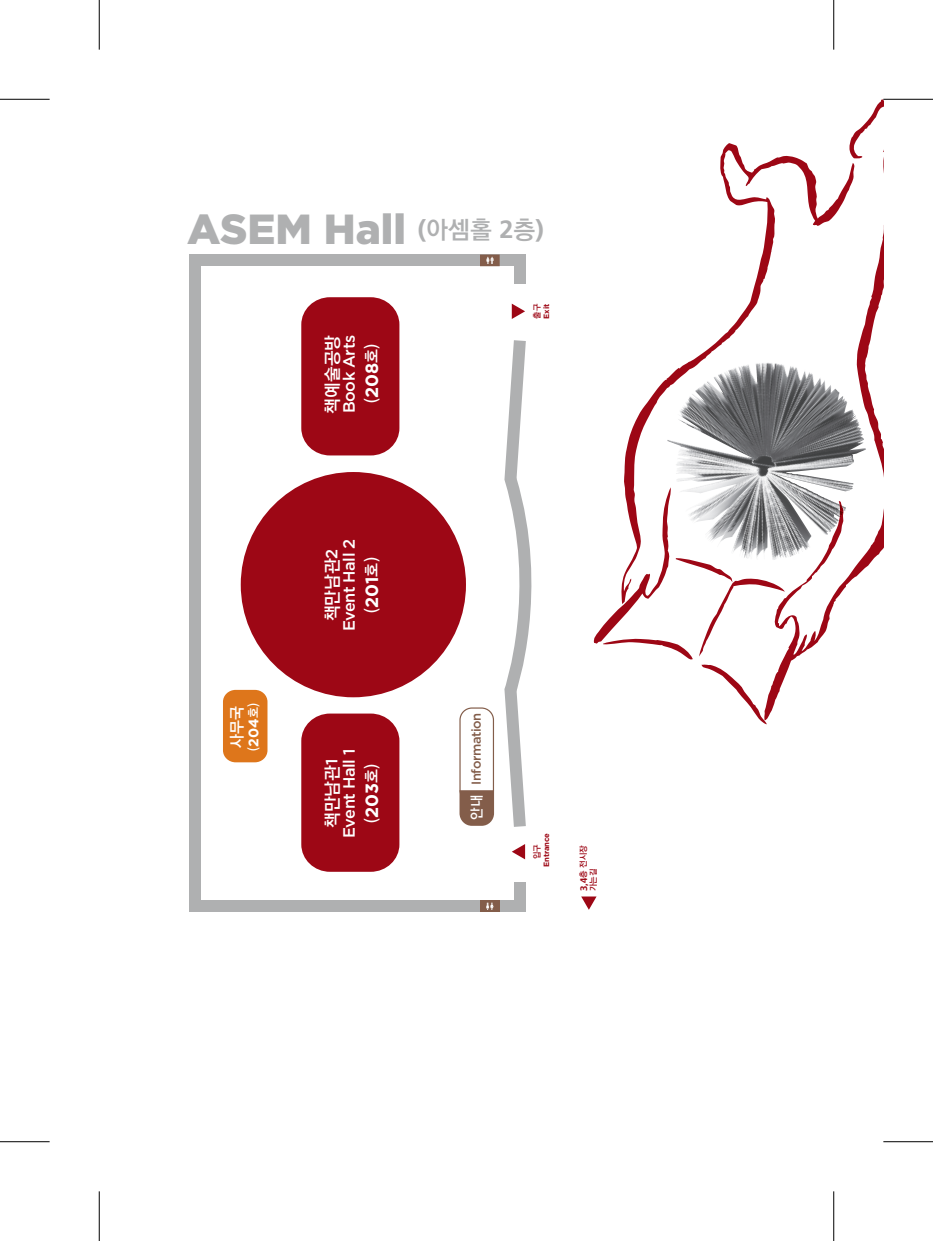
<style>
.page{position:relative;width:933px;height:1241px;background:#fff}
.page>*{position:absolute;margin:0;border:0;box-sizing:border-box;transform-origin:0 0}
.t1{font:900 42px "Gotham";color:#afb0b1}
.t2{font:17.5px "YGO540";color:#fff}
.t3{font:500 16.28px "Gotham";letter-spacing:-.03em;color:#fff}
.t4{font:15.58px "YGO540";color:#fff}
.t5{font:13.83px "YGO540";color:#fff}
.t6{font:500 12.95px "Gotham";letter-spacing:-.03em;color:#835d4a}
.t7{font:12.25px "YGO540";color:#fff}
.t8{font:8.22px/10px "YGO540";color:#9d0715}
.t9{font:700 7.7px "Gotham";letter-spacing:-.02em;color:#9d0715}
.s1{font-family:"Gotham";font-weight:700;font-size:17.68px}
.s2{font-family:"Gotham";font-weight:700;font-size:13.83px}
.s3{font-family:"Gotham";font-weight:500;font-size:16.28px}
.s4{font-family:"Frutiger 65";font-weight:700;font-size:9.62px}
</style>
<div class="page">
<div style="left:223px;top:689px;width:44px;height:73px;background:#de761b;border-radius:12px"></div>
<div style="left:301px;top:713px;width:98px;height:158px;background:#9d0715;border-radius:28px"></div>
<div style="left:301px;top:297px;width:98px;height:158px;background:#9d0715;border-radius:28px"></div>
<div style="left:189px;top:254px;width:12px;height:657px;background:#afb0b1"></div>
<div style="left:197px;top:900px;width:328px;height:11px;background:#afb0b1"></div>
<div style="left:197px;top:254px;width:328px;height:12px;background:#afb0b1"></div>
<div style="left:514px;top:882px;width:11px;height:29px;background:#afb0b1"></div>
<div style="left:514px;top:254px;width:11px;height:30px;background:#afb0b1"></div>
<svg style="left:512px;top:303px;width:13px;height:16px"></svg>
<div style="left:480px;top:900px;width:19px;height:11px;background:#835d4a"></div>
<svg style="left:486px;top:902px;width:7px;height:7px"></svg>
<div style="left:480px;top:254px;width:19px;height:12px;background:#835d4a"></div>
<svg style="left:486px;top:257px;width:7px;height:7px"></svg>
<div style="left:241px;top:472px;width:225px;height:225px;background:#9d0715;border-radius:50%"></div>
<svg style="left:459px;top:340px;width:73px;height:519px"></svg>
<svg style="left:581px;top:896px;width:15px;height:13px"></svg>
<svg style="left:624px;top:143px;width:139px;height:344px"></svg>
<svg style="left:593px;top:487px;width:174px;height:237px"></svg>
<svg style="left:763px;top:155px;width:120px;height:565px"></svg>
<svg style="left:848px;top:99px;width:35px;height:60px"></svg>
<img style="left:667px;top:362px;width:100px;height:114px">
<svg style="left:839px;top:504px;width:4px;height:13px"></svg>
<hr style="left:0;top:99px;width:50px;height:1px;background:#000">
<hr style="left:883px;top:99px;width:50px;height:1px;background:#000">
<hr style="left:0;top:1141px;width:50px;height:1px;background:#000">
<hr style="left:883px;top:1141px;width:50px;height:1px;background:#000">
<hr style="left:99px;top:0;width:1px;height:50px;background:#000">
<hr style="left:99px;top:1191px;width:1px;height:49px;background:#000">
<hr style="left:833px;top:0;width:1px;height:50px;background:#000">
<hr style="left:833px;top:1191px;width:1px;height:49px;background:#000">
<h1 class="t1" style="left:187px;top:205px;width:358px">ASEM Hall <sup>(</sup><sup>아셈홀</sup> <sup>2</sup><sup>층</sup><sup>)</sup></h1>
<p class="t2" style="left:323px;top:413px;width:80px;rotate:-90deg">책예술공방</p>
<p class="t3" style="left:340px;top:413px;width:80px;rotate:-90deg">Book Arts</p>
<p class="t4" style="left:364px;top:403px;width:61px;rotate:-90deg">(<span class="s1">208</span>호)</p>
<p class="t8" style="left:532px;top:319px;width:16px;rotate:-90deg">출구</p>
<p class="t9" style="left:542px;top:318px;width:16px;rotate:-90deg">Exit</p>
<p class="t7" style="left:247px;top:750px;width:49px;rotate:-90deg">(<span class="s2">204</span>호)</p>
<p class="t4" style="left:229px;top:747px;width:44px;rotate:-90deg">사무국</p>
<p class="t2" style="left:323px;top:621px;width:74px;rotate:-90deg">책만남관<span class="s3">2</span></p>
<p class="t3" style="left:340px;top:631px;width:94px;rotate:-90deg">Event Hall 2</p>
<p class="t4" style="left:364px;top:613px;width:57px;rotate:-90deg">(<span class="s1">201</span>호)</p>
<p class="t3" style="left:340px;top:837px;width:90px;rotate:-90deg">Event Hall 1</p>
<p class="t2" style="left:323px;top:827px;width:71px;rotate:-90deg">책만남관<span class="s3">1</span></p>
<p class="t4" style="left:364px;top:823px;width:61px;rotate:-90deg">(<span class="s1">203</span>호)</p>
<p class="t6" style="left:469px;top:785px;width:74px;rotate:-90deg">Information</p>
<p class="t5" style="left:470px;top:819px;width:26px;rotate:-90deg">안내</p>
<p class="t8" style="left:532px;top:859px;width:16px;rotate:-90deg">입구</p>
<p class="t9" style="left:542px;top:866px;width:35px;rotate:-90deg">Entrance</p>
<p class="t8" style="left:579px;top:890px;width:47px;rotate:-90deg"><span class="s4">3,4</span>층 전시장 가는길</p>
</div>
